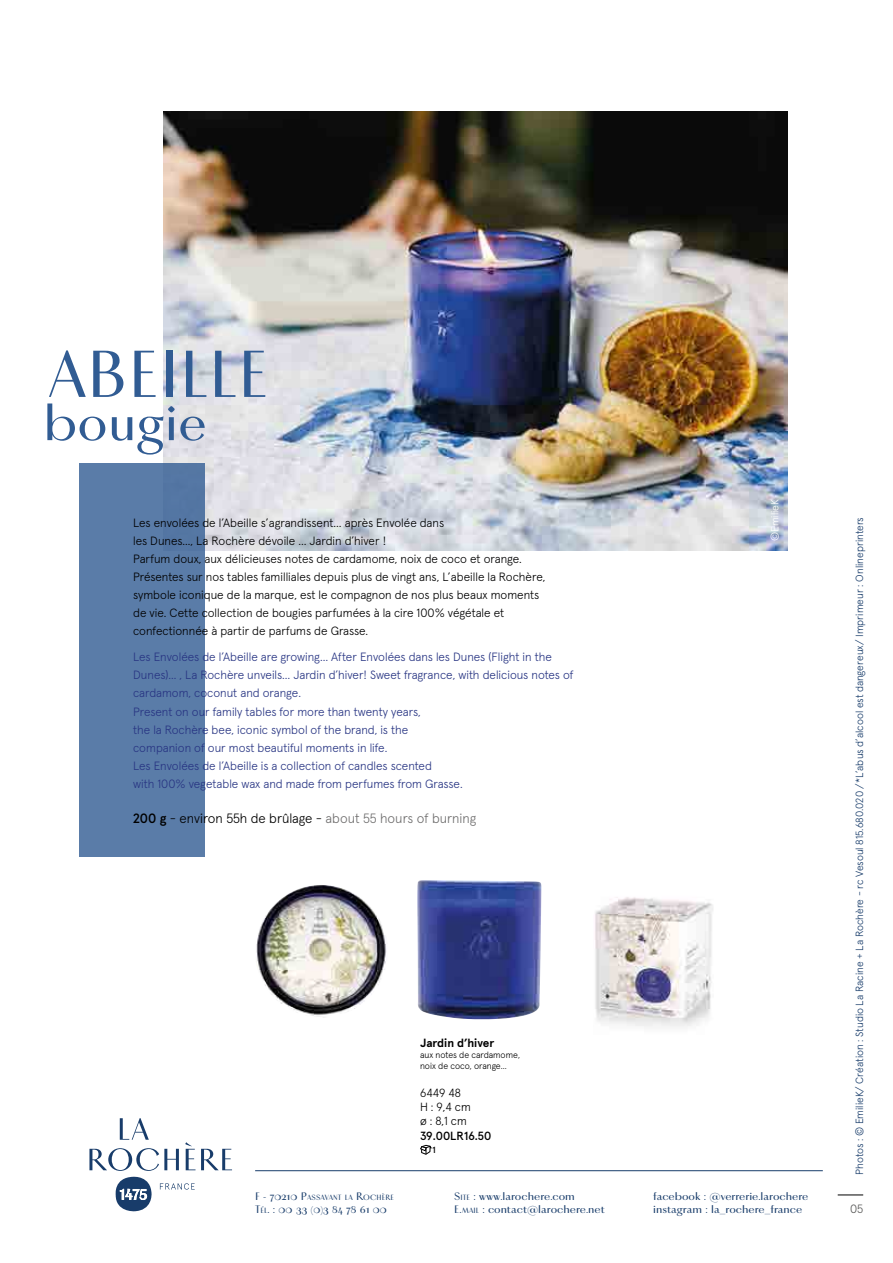
<style>
.page{position:relative;width:893px;height:1263px;background:#fff}
.page>*{position:absolute;margin:0;border:0;box-sizing:border-box;transform-origin:0 0}
.t1{font:500 68.25px "Vinter";color:#315c93}
.t2{font:500 52.5px "Vinter";color:#315c93}
.t3{font:300 13.5px "Apercu";color:#000}
.t4{font:300 12px/18px "Apercu";color:#283583}
.t5{font:300 12px/18px "Apercu";color:#000}
.t6{font:300 12px "Apercu";color:#575756}
.t7{font:300 11.85px/14.2px "Apercu";color:#000}
.t8{font:700 11.85px "Apercu";letter-spacing:-.005em;color:#000}
.t9{font:500 11.25px/13.5px "Vinter";color:#183c6a}
.t10{font:500 11.25px "Vinter";color:#183c6a}
.t11{font:300 10.5px "Apercu";color:#183c6a}
.t12{font:300 10.5px "Apercu";color:#fff}
.t13{font:300 9px/10.8px "Apercu";color:#000}
.t14{font:500 9px "Apercu";color:#000}
.t15{font:500 7.8px "Vinter";color:#183c6a}
.s1{font-weight:500}
.s2{color:#706f6f}
.s3{font-weight:500;color:#fff}
.s4{font-size:11.25px}
.s5{font-size:7.8px}
.s6{font-style:inherit}
</style>
<div class="page">
<img style="left:164px;top:111px;width:623px;height:440px">
<img style="left:595px;top:897px;width:118px;height:130px">
<div style="left:80px;top:463px;width:125px;height:393px;background:#5a7ca8"></div>
<img style="left:417px;top:880px;width:125px;height:140px">
<img style="left:255px;top:885px;width:133px;height:132px;border-radius:66px">
<svg style="left:838px;top:1194px;width:25px;height:1px"></svg>
<svg style="left:89px;top:1118px;width:143px;height:94px"></svg>
<hr style="left:255px;top:1170px;width:568px;height:1px;background:#183c6a">
<svg style="left:420px;top:1144px;width:12px;height:11px"></svg>
<h1 class="t1" style="left:48px;top:330px;width:222px">ABEILLE</h1>
<h2 class="t2" style="left:43px;top:389px;width:165px">bougie</h2>
<p class="t5" style="left:133px;top:512px;width:414px">Les envolées de l’Abeille s’agrandissent… après Envolée dans<br>les Dunes..., La Rochère dévoile … Jardin d’hiver !<br>Parfum doux, aux délicieuses notes de cardamome, noix de coco et orange.<br>Présentes sur nos tables familliales depuis plus de vingt ans, L’abeille la Rochère, symbole iconique de la marque, est le compagnon de nos plus beaux moments de vie. Cette collection de bougies parfumées à la cire 100% végétale et confectionnée à partir de parfums de Grasse.</p>
<p class="t4" style="left:133px;top:647px;width:442px">Les Envolées de l’Abeille are growing… After Envolées dans les Dunes (Flight in the Dunes)... , La Rochère unveils… Jardin d’hiver! Sweet fragrance, with delicious notes of cardamom, coconut and orange.<br>Present on our family tables for more than twenty years,<br>the la Rochère bee, iconic symbol of the brand, is the<br>companion of our most beautiful moments in life.<br>Les Envolées de l’Abeille is a collection of candles scented<br>with 100% vegetable wax and made from perfumes from Grasse.</p>
<p class="t3" style="left:133px;top:808px;width:345px"><span class="s1">200 g</span> - environ 55h de brûlage - <span class="s2">about 55 hours of burning</span></p>
<p class="t8" style="left:420px;top:1033px;width:76px">Jardin d’hiver</p>
<p class="t13" style="left:420px;top:1048px;width:101px">aux notes de cardamome, noix de coco, orange...</p>
<p class="t7" style="left:420px;top:1084px;width:79px">6449 48<br>H : 9,4 cm<br>ø : 8,1 cm<br><span class="s1">39.00LR16.50</span><span class="s3">4</span></p>
<p class="t14" style="left:432px;top:1142px;width:5px">1</p>
<p class="t12" style="left:767px;top:541px;width:43px;rotate:-90deg">©EmilieK</p>
<p class="t15" style="left:255px;top:1192px;width:140px"><span class="s4">F - 70210 P</span>ASSAVANT LA <span class="s4">R</span>OCHÈRE</p>
<p class="t10" style="left:255px;top:1202px;width:133px">T<span class="s5">ÉL</span>. : 00 33 (0)3 84 78 61 00</p>
<p class="t9" style="left:454px;top:1189px;width:152px"><span class="s6">S</span><span class="s5">ITE</span> <span class="s6">:</span> www.larochere.com<br>E<span class="s6">.</span><span class="s5">MAIL</span> <span class="s6">:</span> contact@larochere.net</p>
<p class="t9" style="left:653px;top:1189px;width:157px">facebook : @verrerie.larochere instagram : la_rochere_france</p>
<p class="t11" style="left:851px;top:1175px;width:660px;rotate:-90deg">Photos : © EmilieK/ Création : Studio La Racine + La Rochère - rc Vesoul 815.680.020 /*L’abus d’alcool est dangereux/ Imprimeur : Onlineprinters</p>
<p class="t6" style="left:850px;top:1199px;width:15px">05</p>
</div>
